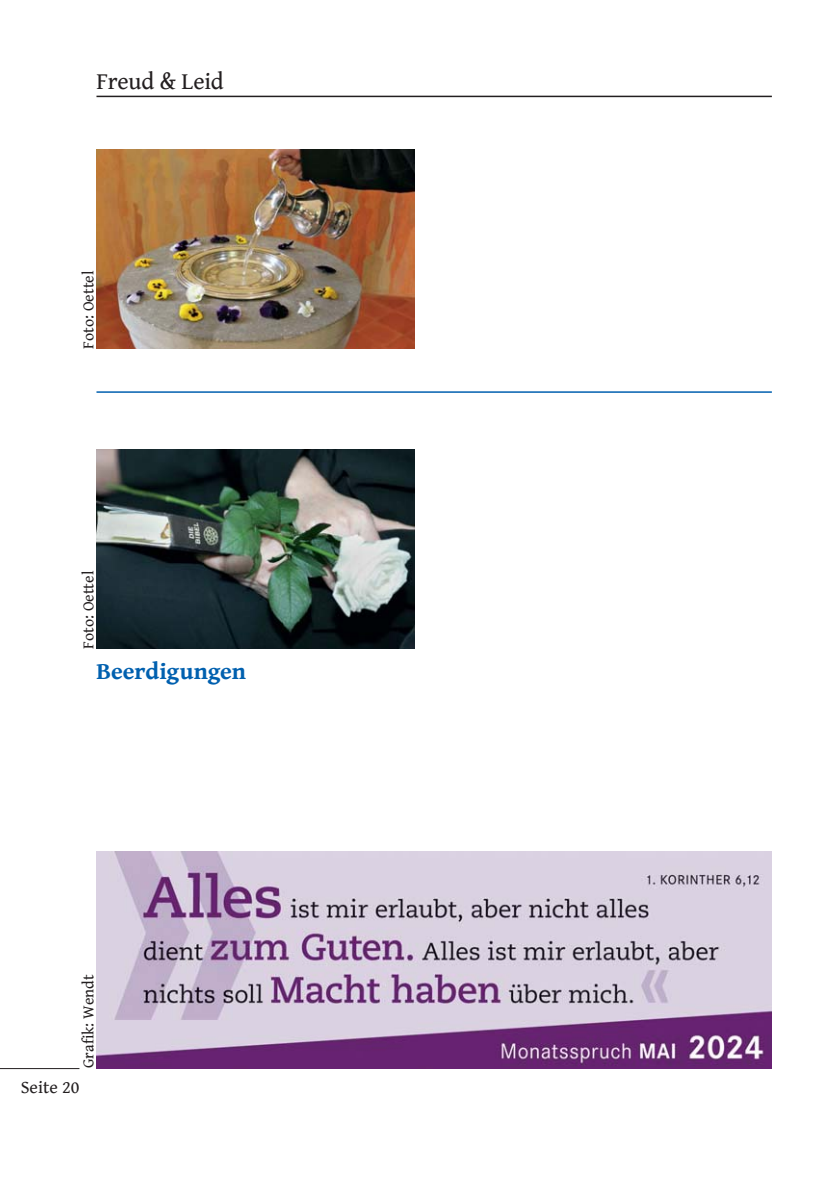
<style>
.page{position:relative;width:840px;height:1191px;background:#fff}
.page>*{position:absolute;margin:0;border:0;box-sizing:border-box;transform-origin:0 0}
.t1{font:700 24px "Gentium Book Basic";letter-spacing:-.01em;color:#0060af}
.t2{font:24px "Gentium Book Basic";letter-spacing:-.01em;color:#231f20}
.t3{font:18px "Gentium Book Basic";color:#231f20}
.t4{font:16px "Gentium Book Basic";color:#231f20}
</style>
<div class="page">
<hr style="left:0;top:1068px;width:79px;height:1px;background:#231f20">
<hr style="left:96px;top:96px;width:675px;height:1px;background:#231f20">
<img style="left:96px;top:450px;width:318px;height:199px">
<img style="left:96px;top:150px;width:318px;height:199px">
<hr style="left:96px;top:391px;width:675px;height:2px;background:#0060af">
<img style="left:96px;top:851px;width:675px;height:217px">
<h1 class="t2" style="left:96px;top:68px;width:129px">Freud &amp; Leid</h1>
<p class="t4" style="left:79px;top:349px;width:79px;rotate:-90deg">Foto: Oettel</p>
<p class="t4" style="left:79px;top:649px;width:79px;rotate:-90deg">Foto: Oettel</p>
<h1 class="t1" style="left:96px;top:658px;width:151px">Beerdigungen</h1>
<p class="t4" style="left:79px;top:1068px;width:95px;rotate:-90deg">Grafik: Wendt</p>
<p class="t3" style="left:21px;top:1077px;width:60px">Seite 20</p>
</div>
